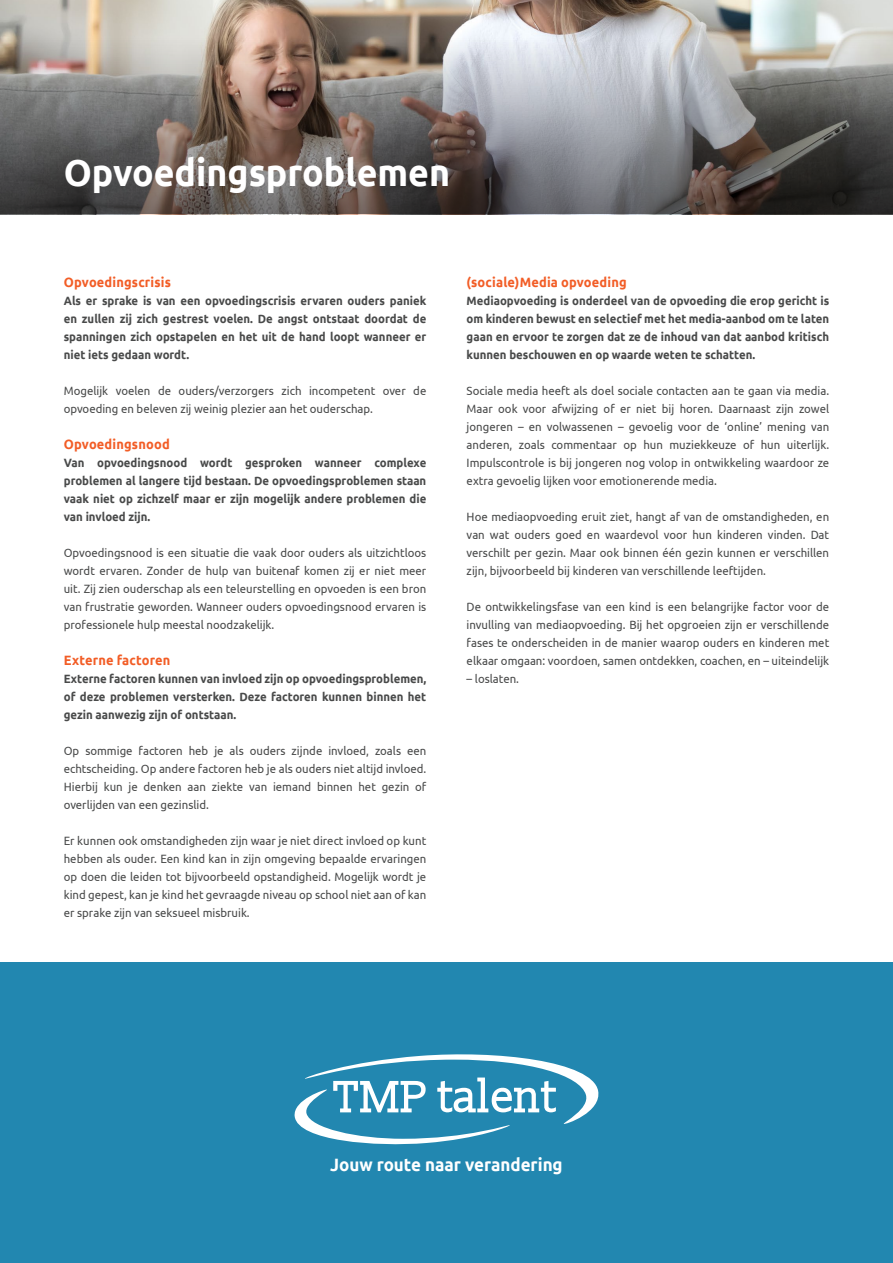
<style>
.page{position:relative;width:893px;height:1263px;background:#fff}
.page>*{position:absolute;margin:0;border:0;box-sizing:border-box;transform-origin:0 0}
.t1{font:700 37.5px "Ubuntu";color:#fff;scale:.95 1}
.t2{font:700 17.85px "Ubuntu";color:#fff;scale:.95 1}
.t3{font:700 13.5px "Ubuntu";letter-spacing:.015em;color:#f25d26;scale:.95 1}
.t4{font:12px/18px "Ubuntu";color:#494a4a;text-align:justify;scale:.95 1}
.t5{font:700 12px/18px "Ubuntu";color:#494a4a;text-align:justify;scale:.95 1}
</style>
<div class="page">
<img style="left:0;top:0;width:893px;height:24px">
<img style="left:0;top:24px;width:893px;height:190px">
<div style="left:0;top:962px;width:893px;height:301px;background:#2287b0"></div>
<svg style="left:295px;top:1054px;width:303px;height:90px"></svg>
<p class="t1" style="left:64px;top:150px;width:408px">Opvoedingsproblemen</p>
<p class="t3" style="left:64px;top:274px;width:114px">Opvoedingscrisis</p>
<p class="t5" style="left:64px;top:291px;width:383px">Als er sprake is van een opvoedingscrisis ervaren ouders paniek en zullen zij zich gestrest voelen. De angst ontstaat doordat de spanningen zich opstapelen en het uit de hand loopt wanneer er niet iets gedaan wordt.</p>
<p class="t4" style="left:64px;top:381px;width:383px">Mogelijk voelen de ouders/verzorgers zich incompetent over de opvoeding en beleven zij weinig plezier aan het ouderschap.</p>
<p class="t3" style="left:64px;top:436px;width:113px">Opvoedingsnood</p>
<p class="t5" style="left:64px;top:453px;width:383px">Van opvoedingsnood wordt gesproken wanneer complexe problemen al langere tijd bestaan. De opvoedingsproblemen staan vaak niet op zichzelf maar er zijn mogelijk andere problemen die van invloed zijn.</p>
<p class="t4" style="left:64px;top:543px;width:383px">Opvoedingsnood is een situatie die vaak door ouders als uitzichtloos wordt ervaren. Zonder de hulp van buitenaf komen zij er niet meer uit. Zij zien ouderschap als een teleurstelling en opvoeden is een bron van frustratie geworden. Wanneer ouders opvoedingsnood ervaren is professionele hulp meestal noodzakelijk.</p>
<p class="t3" style="left:64px;top:652px;width:114px">Externe factoren</p>
<p class="t5" style="left:64px;top:669px;width:383px">Externe factoren kunnen van invloed zijn op opvoedingsproblemen, of deze problemen versterken. Deze factoren kunnen binnen het gezin aanwezig zijn of ontstaan.</p>
<p class="t4" style="left:64px;top:741px;width:383px">Op sommige factoren heb je als ouders zijnde invloed, zoals een echtscheiding. Op andere factoren heb je als ouders niet altijd invloed.<br>Hierbij kun je denken aan ziekte van iemand binnen het gezin of overlijden van een gezinslid.</p>
<p class="t4" style="left:64px;top:831px;width:383px">Er kunnen ook omstandigheden zijn waar je niet direct invloed op kunt hebben als ouder. Een kind kan in zijn omgeving bepaalde ervaringen op doen die leiden tot bijvoorbeeld opstandigheid. Mogelijk wordt je kind gepest, kan je kind het gevraagde niveau op school niet aan of kan er sprake zijn van seksueel misbruik.</p>
<p class="t3" style="left:467px;top:274px;width:170px">(sociale)Media opvoeding</p>
<p class="t5" style="left:467px;top:291px;width:383px">Mediaopvoeding is onderdeel van de opvoeding die erop gericht is om kinderen bewust en selectief met het media-aanbod om te laten gaan en ervoor te zorgen dat ze de inhoud van dat aanbod kritisch kunnen beschouwen en op waarde weten te schatten.</p>
<p class="t4" style="left:467px;top:381px;width:383px">Sociale media heeft als doel sociale contacten aan te gaan via media.<br>Maar ook voor afwijzing of er niet bij horen. Daarnaast zijn zowel jongeren – en volwassenen – gevoelig voor de ‘online’ mening van anderen, zoals commentaar op hun muziekkeuze of hun uiterlijk.<br>Impulscontrole is bij jongeren nog volop in ontwikkeling waardoor ze extra gevoelig lijken voor emotionerende media.</p>
<p class="t4" style="left:467px;top:507px;width:383px">Hoe mediaopvoeding eruit ziet, hangt af van de omstandigheden, en van wat ouders goed en waardevol voor hun kinderen vinden. Dat verschilt per gezin. Maar ook binnen één gezin kunnen er verschillen zijn, bijvoorbeeld bij kinderen van verschillende leeftijden.</p>
<p class="t4" style="left:467px;top:597px;width:383px">De ontwikkelingsfase van een kind is een belangrijke factor voor de invulling van mediaopvoeding. Bij het opgroeien zijn er verschillende fases te onderscheiden in de manier waarop ouders en kinderen met elkaar omgaan: voordoen, samen ontdekken, coachen, en – uiteindelijk</p>
<p class="t4" style="left:467px;top:669px;width:57px">– loslaten.</p>
<p class="t2" style="left:330px;top:1153px;width:246px">Jouw route naar verandering</p>
</div>
